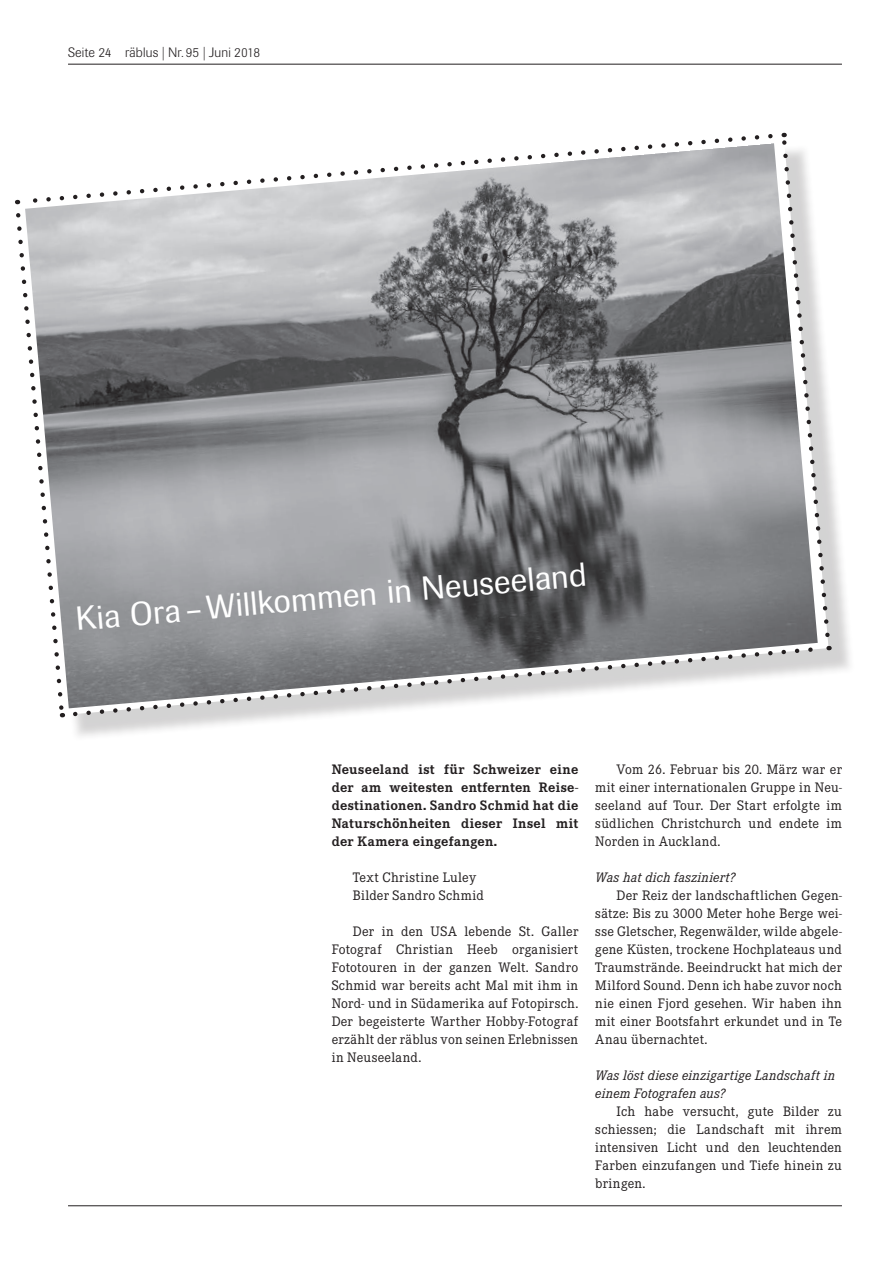
<style>
.page{position:relative;width:893px;height:1263px;background:#fff}
.page>*{position:absolute;margin:0;border:0;box-sizing:border-box;transform-origin:0 0}
.t1{font:33px "Imago";color:#fff}
.t2{font:13.5px/18px "Corporate EBQ";letter-spacing:.015em;color:#231f20;text-align:justify}
.t3{font:700 13.5px/18px "Corporate EBQ";letter-spacing:.02em;color:#231f20;text-align:justify}
.t4{font:italic 13.5px/18px "Corporate EBQ";letter-spacing:.01em;color:#231f20}
.t5{font:300 13.5px "Imago";letter-spacing:.01em;color:#231f20}
</style>
<div class="page">
<hr style="left:68px;top:64px;width:774px;height:1px;background:#231f20">
<hr style="left:68px;top:1205px;width:774px;height:1px;background:#231f20">
<div style="left:26px;top:143px;width:830px;height:600px;background:#231f20;opacity:.2"></div>
<svg style="left:70px;top:644px;width:757px;height:75px"></svg>
<svg style="left:16px;top:213px;width:50px;height:504px"></svg>
<svg style="left:781px;top:133px;width:51px;height:507px"></svg>
<img style="left:25px;top:143px;width:793px;height:565px">
<p class="t5" style="left:68px;top:45px;width:194px">Seite 24 räblus | Nr.95 | Juni 2018</p>
<h1 class="t1" style="left:74px;top:600px;width:514px;rotate:-5deg">Kia Ora – Willkommen in Neuseeland</h1>
<p class="t3" style="left:332px;top:760px;width:248px">Neuseeland ist für Schweizer eine der am weitesten entfernten Reise&shy;destinationen. Sandro Schmid hat die Naturschönheiten dieser Insel mit der Kamera eingefangen.</p>
<p class="t2" style="left:353px;top:868px;width:133px">Text Christine Luley<br>Bilder Sandro Schmid</p>
<p class="t2" style="left:332px;top:922px;width:248px;text-indent:21px">Der in den USA lebende St. Galler Fotograf Christian Heeb organisiert Fototouren in der ganzen Welt. Sandro Schmid war bereits acht Mal mit ihm in Nord- und in Südamerika auf Fotopirsch.<br>Der begeisterte Warther Hobby-Fotograf erzählt der räblus von seinen Erlebnissen in Neuseeland.</p>
<p class="t2" style="left:595px;top:760px;width:248px;text-indent:21px">Vom 26. Februar bis 20. März war er mit einer internationalen Gruppe in Neu&shy;seeland auf Tour. Der Start erfolgte im südlichen Christchurch und endete im Norden in Auckland.</p>
<p class="t4" style="left:595px;top:868px;width:142px">Was hat dich fasziniert?</p>
<p class="t2" style="left:595px;top:886px;width:248px;text-indent:21px">Der Reiz der landschaftlichen Gegen&shy;sätze: Bis zu 3000 Meter hohe Berge wei&shy;sse Gletscher, Regenwälder, wilde abgele&shy;gene Küsten, trockene Hochplateaus und Traumstrände. Beeindruckt hat mich der Milford Sound. Denn ich habe zuvor noch nie einen Fjord gesehen. Wir haben ihn mit einer Bootsfahrt erkundet und in Te Anau übernachtet.</p>
<p class="t4" style="left:595px;top:1066px;width:241px">Was löst diese einzigartige Landschaft in einem Fotografen aus?</p>
<p class="t2" style="left:595px;top:1102px;width:248px;text-indent:21px">Ich habe versucht, gute Bilder zu schiessen; die Landschaft mit ihrem intensiven Licht und den leuchtenden Farben einzufangen und Tiefe hinein zu bringen.</p>
</div>
